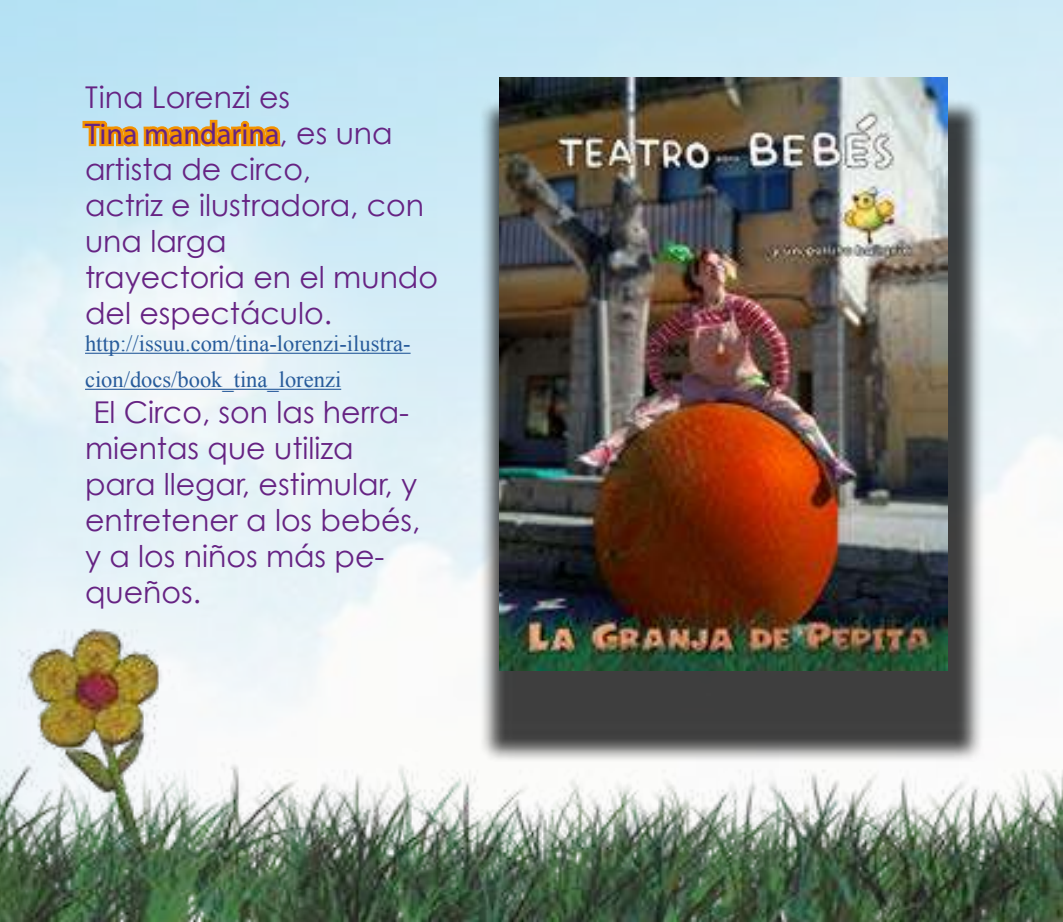
<style>
.page{position:relative;width:1063px;height:922px;background:#fff}
.page>*{position:absolute;margin:0;border:0;box-sizing:border-box;transform-origin:0 0}
.t1{font:30px/36px "Century Gothic";color:#662383}
.t2{font:30px "Myriad Pro";color:#662383}
.t3{font:22.5px/36px "Times New Roman";color:#275b9b}
.s1{font-family:"Century Gothic"}
</style>
<div class="page">
<img style="left:0;top:0;width:1062px;height:330px">
<img style="left:0;top:330px;width:1063px;height:591px">
<hr style="left:85px;top:352px;width:326px;height:2px;background:#275b9b">
<hr style="left:85px;top:388px;width:256px;height:2px;background:#275b9b">
<svg style="left:80px;top:53px;width:204px;height:240px;background:#cfe3e3"></svg>
<div style="left:479px;top:99px;width:505px;height:662px;background:#000;opacity:.75"></div>
<img style="left:499px;top:78px;width:448px;height:592px">
<p class="t1" style="left:85px;top:78px;width:207px">Tina Lorenzi es</p>
<p class="t2" style="left:85px;top:115px;width:309px">Tina mandarina<span class="s1">, es una</span></p>
<p class="t1" style="left:85px;top:150px;width:355px">artista de circo,<br>actriz e ilustradora, con una larga<br>trayectoria en el mundo del espectáculo.</p>
<p class="t3" style="left:85px;top:325px;width:327px">http://issuu.com/tina-lorenzi-ilustra&shy;cion/docs/book_tina_lorenzi</p>
<p class="t1" style="left:85px;top:393px;width:337px">El Circo, son las herra&shy;mientas que utiliza para llegar, estimular, y entretener a los bebés, y a los niños más pe&shy;queños.</p>
</div>
